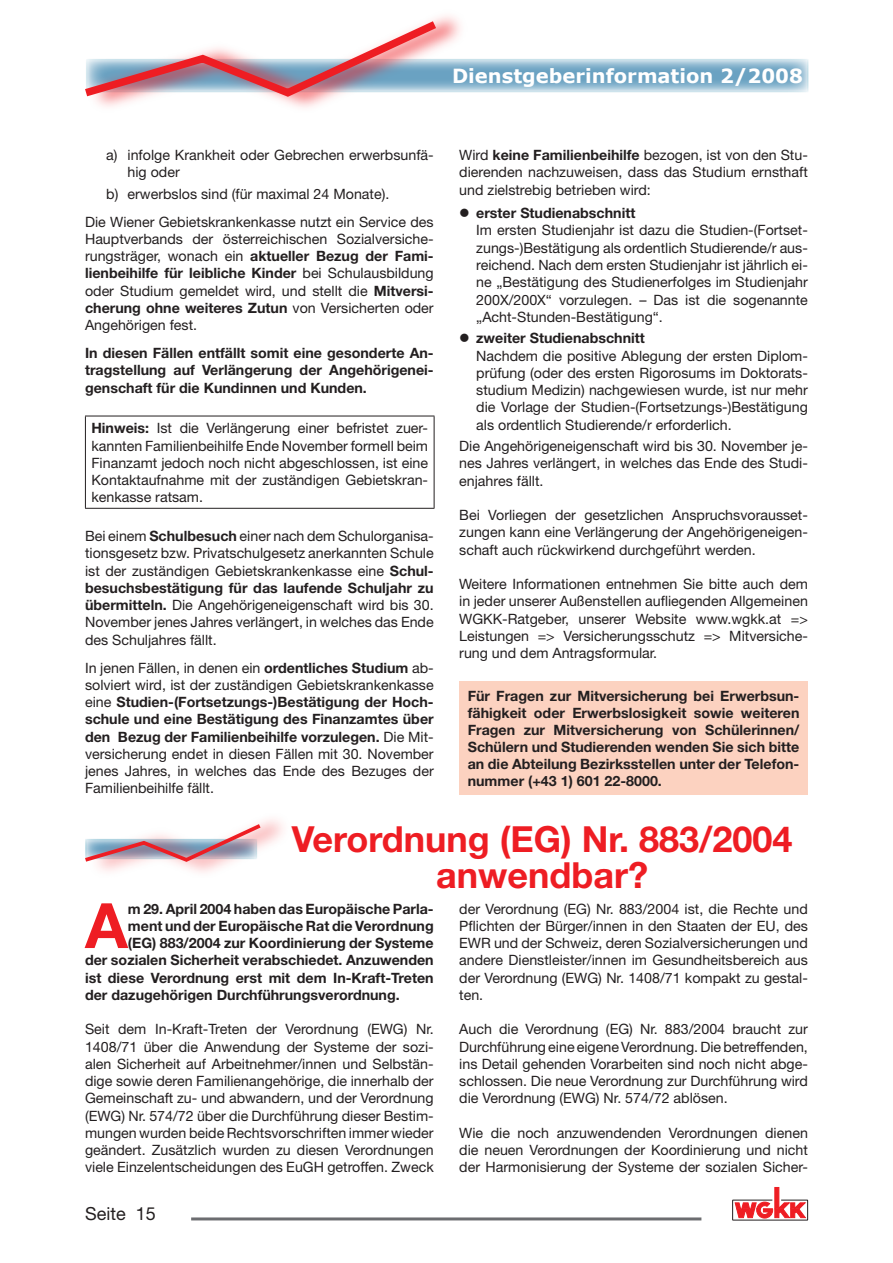
<style>
.page{position:relative;width:893px;height:1263px;background:#fff}
.page>*{position:absolute;margin:0;border:0;box-sizing:border-box;transform-origin:0 0}
.t1{font:700 62.55px "Helvetica Neue";color:#ee1d23}
.t2{font:700 36px/36px "Helvetica Neue";color:#ee1d23;text-align:center}
.t3{font:700 19.5px "Verdana";color:#fff}
.t4{font:18px "Helvetica Neue";color:#231f20}
.t5{font:14.25px/17.2px "Helvetica Neue";color:#231f20;text-align:justify}
.t6{font:700 14.25px/17.1px "Helvetica Neue";color:#231f20;text-align:justify}
.s1{font-weight:700}
</style>
<div class="page">
<svg style="left:467px;top:62px;width:339px;height:28px;background:#81b0cb"></svg>
<svg style="left:98px;top:16px;width:369px;height:92px"></svg>
<svg style="left:85px;top:16px;width:359px;height:86px"></svg>
<div style="left:732px;top:1200px;width:76px;height:20px;border:1px solid #231f20"></div>
<svg style="left:735px;top:1187px;width:71px;height:31px"></svg>
<hr style="left:191px;top:1217px;width:510px;height:3px;background:#6c6d70">
<hr style="left:85px;top:416px;width:349px;height:1px;background:#231f20">
<hr style="left:85px;top:416px;width:1px;height:92px;background:#231f20">
<hr style="left:434px;top:416px;width:1px;height:92px;background:#231f20">
<hr style="left:85px;top:508px;width:349px;height:1px;background:#231f20">
<div style="left:459px;top:681px;width:349px;height:114px;background:#fcd2c0"></div>
<svg style="left:97px;top:819px;width:186px;height:54px"></svg>
<svg style="left:85px;top:821px;width:180px;height:43px"></svg>
<h3 class="t3" style="left:452px;top:63px;width:352px">Dienstgeberinformation 2/2008</h3>
<p class="t5" style="left:128px;top:146px;width:308px;text-indent:-21px">a) infolge Krankheit oder Gebrechen erwerbsunfä&shy;hig oder</p>
<p class="t5" style="left:85px;top:180px;width:350px;line-height:27.9px;text-indent:21px">b) erwerbslos sind (für maximal 24 Monate).<br>Die Wiener Gebietskrankenkasse nutzt ein Service des</p>
<p class="t5" style="left:85px;top:230px;width:350px">Hauptverbands der österreichischen Sozialversiche&shy;rungsträger, wonach ein <span class="s1">aktueller Bezug der Fami&shy;lienbeihilfe für leibliche Kinder</span> bei Schulausbildung oder Studium gemeldet wird, und stellt die <span class="s1">Mitversi&shy;cherung ohne weiteres Zutun</span> von Versicherten oder Angehörigen fest.</p>
<p class="t6" style="left:85px;top:344px;width:350px">In diesen Fällen entfällt somit eine gesonderte An&shy;tragstellung auf Verlängerung der Angehörigenei&shy;genschaft für die Kundinnen und Kunden.</p>
<p class="t5" style="left:91px;top:419px;width:338px"><span class="s1">Hinweis:</span> Ist die Verlängerung einer befristet zuer&shy;kannten Familienbeihilfe Ende November formell beim Finanzamt jedoch noch nicht abgeschlossen, ist eine Kontaktaufnahme mit der zuständigen Gebietskran&shy;kenkasse ratsam.</p>
<p class="t5" style="left:85px;top:527px;width:350px">Bei einem <span class="s1">Schulbesuch</span> einer nach dem Schulorganisa&shy;tionsgesetz bzw. Privatschulgesetz anerkannten Schule ist der zuständigen Gebietskrankenkasse eine <span class="s1">Schul&shy;besuchsbestätigung für das laufende Schuljahr zu übermitteln.</span> Die Angehörigeneigenschaft wird bis 30.<br>November jenes Jahres verlängert, in welches das Ende des Schuljahres fällt.</p>
<p class="t5" style="left:85px;top:659px;width:350px">In jenen Fällen, in denen ein <span class="s1">ordentliches Studium</span> ab&shy;solviert wird, ist der zuständigen Gebietskrankenkasse eine <span class="s1">Studien-(Fortsetzungs-)Bestätigung der Hoch&shy;schule und eine Bestätigung des Finanzamtes über den Bezug der Familienbeihilfe vorzulegen.</span> Die Mit&shy;versicherung endet in diesen Fällen mit 30. November jenes Jahres, in welches das Ende des Bezuges der Familienbeihilfe fällt.</p>
<p class="t5" style="left:459px;top:146px;width:350px">Wird <span class="s1">keine Familienbeihilfe</span> bezogen, ist von den Stu&shy;dierenden nachzuweisen, dass das Studium ernsthaft und zielstrebig betrieben wird:</p>
<p class="t5" style="left:476px;top:204px;width:333px;text-align:left;text-indent:-17px">● <span class="s1">erster Studienabschnitt<br></span>Im ersten Studienjahr ist dazu die Studien-(Fortset&shy;zungs-)Bestätigung als ordentlich Studierende/r aus&shy;reichend. Nach dem ersten Studienjahr ist jährlich ei&shy;ne „Bestätigung des Studienerfolges im Studienjahr 200X/200X“ vorzulegen. – Das ist die sogenannte „Acht-Stunden-Bestätigung“.</p>
<p class="t5" style="left:476px;top:329px;width:333px;text-align:left;text-indent:-17px">● <span class="s1">zweiter Studienabschnitt<br></span>Nachdem die positive Ablegung der ersten Diplom&shy;prüfung (oder des ersten Rigorosums im Doktorats&shy;studium Medizin) nachgewiesen wurde, ist nur mehr die Vorlage der Studien-(Fortsetzungs-)Bestätigung als ordentlich Studierende/r erforderlich.</p>
<p class="t5" style="left:459px;top:437px;width:350px">Die Angehörigeneigenschaft wird bis 30. November je&shy;nes Jahres verlängert, in welches das Ende des Studi&shy;enjahres fällt.</p>
<p class="t5" style="left:459px;top:506px;width:350px">Bei Vorliegen der gesetzlichen Anspruchsvorausset&shy;zungen kann eine Verlängerung der Angehörigeneigen&shy;schaft auch rückwirkend durchgeführt werden.</p>
<p class="t5" style="left:459px;top:575px;width:350px">Weitere Informationen entnehmen Sie bitte auch dem in jeder unserer Außenstellen aufliegenden Allgemeinen WGKK-Ratgeber, unserer Website www.wgkk.at =&gt; Leistungen =&gt; Versicherungsschutz =&gt; Mitversiche&shy;rung und dem Antragsformular.</p>
<p class="t6" style="left:468px;top:687px;width:333px">Für Fragen zur Mitversicherung bei Erwerbsun&shy;fähigkeit oder Erwerbslosigkeit sowie weiteren Fragen zur Mitversicherung von Schülerinnen/ Schülern und Studierenden wenden Sie sich bitte an die Abteilung Bezirksstellen unter der Telefon&shy;nummer (+43 1) 601 22-8000.</p>
<h2 class="t2" style="left:292px;top:821px;width:502px">Verordnung (EG) Nr. 883/2004 anwendbar?</h2>
<h1 class="t1" style="left:85px;top:887px;width:44px">A</h1>
<p class="t6" style="left:128px;top:899px;width:307px">m 29. April 2004 haben das Europäische Parla-</p>
<p class="t6" style="left:128px;top:917px;width:307px">ment und der Europäische Rat die Verordnung</p>
<p class="t6" style="left:128px;top:934px;width:307px">(EG) 883/2004 zur Koordinierung der Systeme</p>
<p class="t6" style="left:85px;top:951px;width:350px">der sozialen Sicherheit verabschiedet. Anzuwenden</p>
<p class="t6" style="left:85px;top:968px;width:350px">ist diese Verordnung erst mit dem In-Kraft-Treten</p>
<p class="t6" style="left:85px;top:986px;width:316px">der dazugehörigen Durchführungsverordnung.</p>
<p class="t5" style="left:85px;top:1020px;width:350px">Seit dem In-Kraft-Treten der Verordnung (EWG) Nr.<br>1408/71 über die Anwendung der Systeme der sozi&shy;alen Sicherheit auf Arbeitnehmer/innen und Selbstän&shy;dige sowie deren Familienangehörige, die innerhalb der Gemeinschaft zu- und abwandern, und der Verordnung (EWG) Nr. 574/72 über die Durchführung dieser Bestim&shy;mungen wurden beide Rechtsvorschriften immer wieder geändert. Zusätzlich wurden zu diesen Verordnungen viele Einzelentscheidungen des EuGH getroffen. Zweck</p>
<p class="t4" style="left:85px;top:1203px;width:72px">Seite 15</p>
<p class="t5" style="left:459px;top:900px;width:350px">der Verordnung (EG) Nr. 883/2004 ist, die Rechte und Pflichten der Bürger/innen in den Staaten der EU, des EWR und der Schweiz, deren Sozialversicherungen und andere Dienstleister/innen im Gesundheitsbereich aus der Verordnung (EWG) Nr. 1408/71 kompakt zu gestal&shy;ten.</p>
<p class="t5" style="left:459px;top:1020px;width:350px">Auch die Verordnung (EG) Nr. 883/2004 braucht zur Durchführung eine eigene Verordnung. Die betreffenden, ins Detail gehenden Vorarbeiten sind noch nicht abge&shy;schlossen. Die neue Verordnung zur Durchführung wird die Verordnung (EWG) Nr. 574/72 ablösen.</p>
<p class="t5" style="left:459px;top:1124px;width:350px">Wie die noch anzuwendenden Verordnungen dienen die neuen Verordnungen der Koordinierung und nicht der Harmonisierung der Systeme der sozialen Sicher-</p>
</div>
